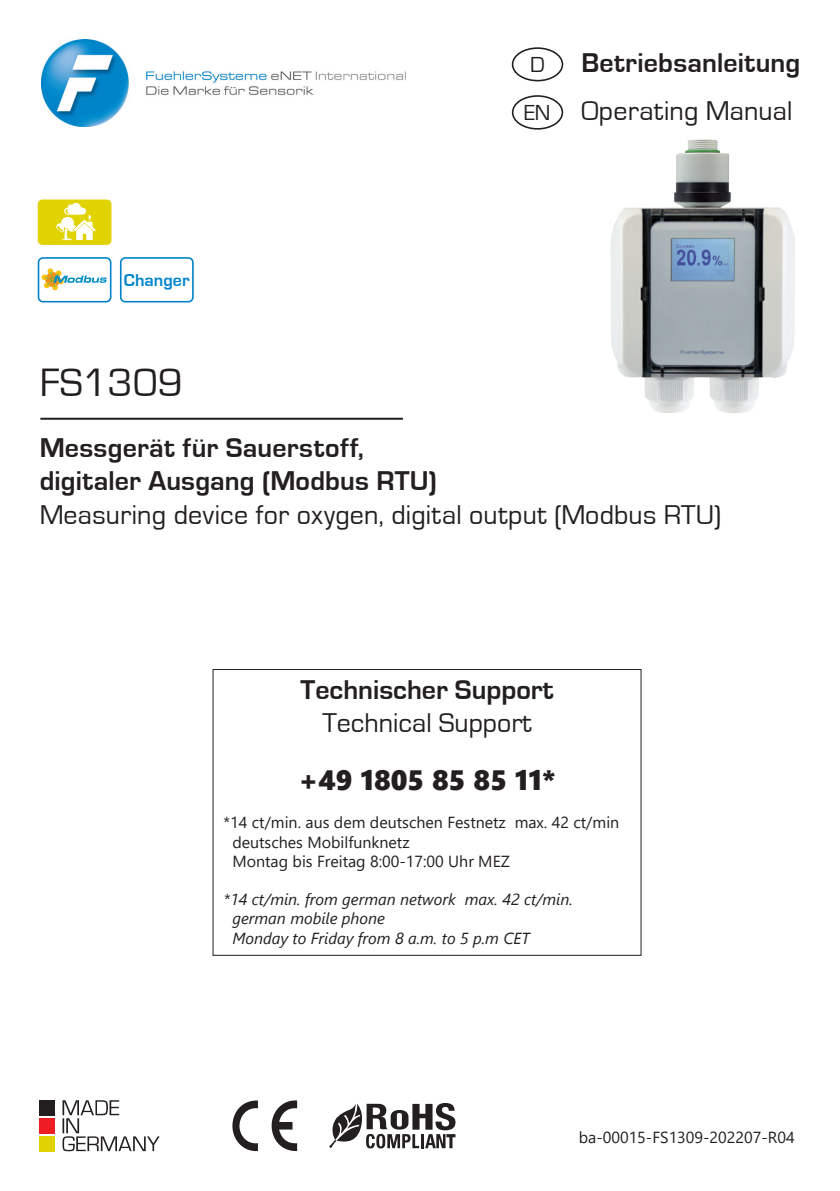
<style>
.page{position:relative;width:840px;height:1191px;background:#fff}
.page>*{position:absolute;margin:0;border:0;box-sizing:border-box;transform-origin:0 0}
.t1{font:40.8px "Eurostile";color:#231f20}
.Deutsch_Standard{font:700 28px/33.6px "Eurostile";letter-spacing:.005em;color:#231f20}
.Deutsch_Standard-2{font:28px "Eurostile";color:#231f20}
.Deutsch_Standard-3{font:28px "Segoe UI Black";color:#231f20}
.t2{font:22.4px "Eurostile";color:#231f20}
.GruppenproduktSKU{font:700 17.8px "Eurostile";letter-spacing:.005em;color:#0085cb}
.Deutsch_Standard-4{font:16px/19.2px "Segoe UI";color:#231f20}
.Englisch_Standard{font:italic 16px/19.2px "Segoe UI";color:#231f20}
.s1{font-weight:400}
</style>
<div class="page">
<img style="left:41px;top:39px;width:363px;height:88px">
<hr style="left:40px;top:418px;width:362px;height:2px;background:#231f20">
<div style="left:120px;top:257px;width:74px;height:45px;border:2px solid #0082c8;border-radius:5px"></div>
<svg style="left:232px;top:1100px;width:26px;height:52px"></svg>
<svg style="left:271px;top:1100px;width:26px;height:51px"></svg>
<svg style="left:329px;top:1103px;width:126px;height:45px"></svg>
<svg style="left:62px;top:1100px;width:98px;height:51px"></svg>
<div style="left:40px;top:1136px;width:15px;height:15px;background:#e1d201"></div>
<div style="left:40px;top:1100px;width:15px;height:15px;background:#231f20"></div>
<div style="left:40px;top:1118px;width:15px;height:15px;background:#ee1d23"></div>
<img style="left:610px;top:139px;width:184px;height:274px">
<div style="left:213px;top:669px;width:428px;height:286px;border:1px solid #231f20"></div>
<div style="left:38px;top:199px;width:73px;height:46px;background:#e1d201;border-radius:5px"></div>
<svg style="left:56px;top:203px;width:40px;height:37px"></svg>
<svg style="left:42px;top:268px;width:65px;height:22px"></svg>
<div style="left:38px;top:257px;width:73px;height:45px;border:2px solid #0082c8;border-radius:5px"></div>
<div style="left:511px;top:47px;width:52px;height:34px;border:2px solid #231f20;border-radius:50%"></div>
<div style="left:511px;top:95px;width:52px;height:35px;border:2px solid #231f20;border-radius:50%"></div>
<p class="GruppenproduktSKU" style="left:124px;top:270px;width:67px">Changer</p>
<p class="t1" style="left:40px;top:361px;width:144px">FS1309</p>
<p class="t2" style="left:530px;top:52px;width:16px">D</p>
<p class="t2" style="left:523px;top:100px;width:28px">EN</p>
<p class="Deutsch_Standard" style="left:581px;top:46px;width:220px">Betriebsanleitung</p>
<p class="Deutsch_Standard-2" style="left:581px;top:95px;width:212px">Operating Manual</p>
<p class="Deutsch_Standard" style="left:40px;top:431px;width:682px">Messgerät für Sauerstoff,<br>digitaler Ausgang (Modbus RTU)<br><span class="s1">Measuring device for oxygen, digital output (Modbus RTU)</span></p>
<p class="Deutsch_Standard" style="left:300px;top:673px;width:254px">Technischer Support</p>
<p class="Deutsch_Standard-2" style="left:322px;top:708px;width:211px">Technical Support</p>
<p class="Deutsch_Standard-3" style="left:298px;top:759px;width:258px">+49 1805 85 85 11*</p>
<p class="Deutsch_Standard-4" style="left:232px;top:811px;width:388px;text-indent:-9px">*14 ct/min. aus dem deutschen Festnetz max. 42 ct/min deutsches Mobilfunknetz</p>
<p class="Deutsch_Standard-4" style="left:232px;top:850px;width:279px">Montag bis Freitag 8:00-17:00 Uhr MEZ</p>
<p class="Englisch_Standard" style="left:232px;top:887px;width:342px;text-indent:-9px">*14 ct/min. from german network max. 42 ct/min. german mobile phone</p>
<p class="Englisch_Standard" style="left:232px;top:925px;width:299px">Monday to Friday from 8 a.m. to 5 p.m CET</p>
<p class="Deutsch_Standard-4" style="left:578px;top:1126px;width:217px">ba-00015-FS1309-202207-R04</p>
</div>
